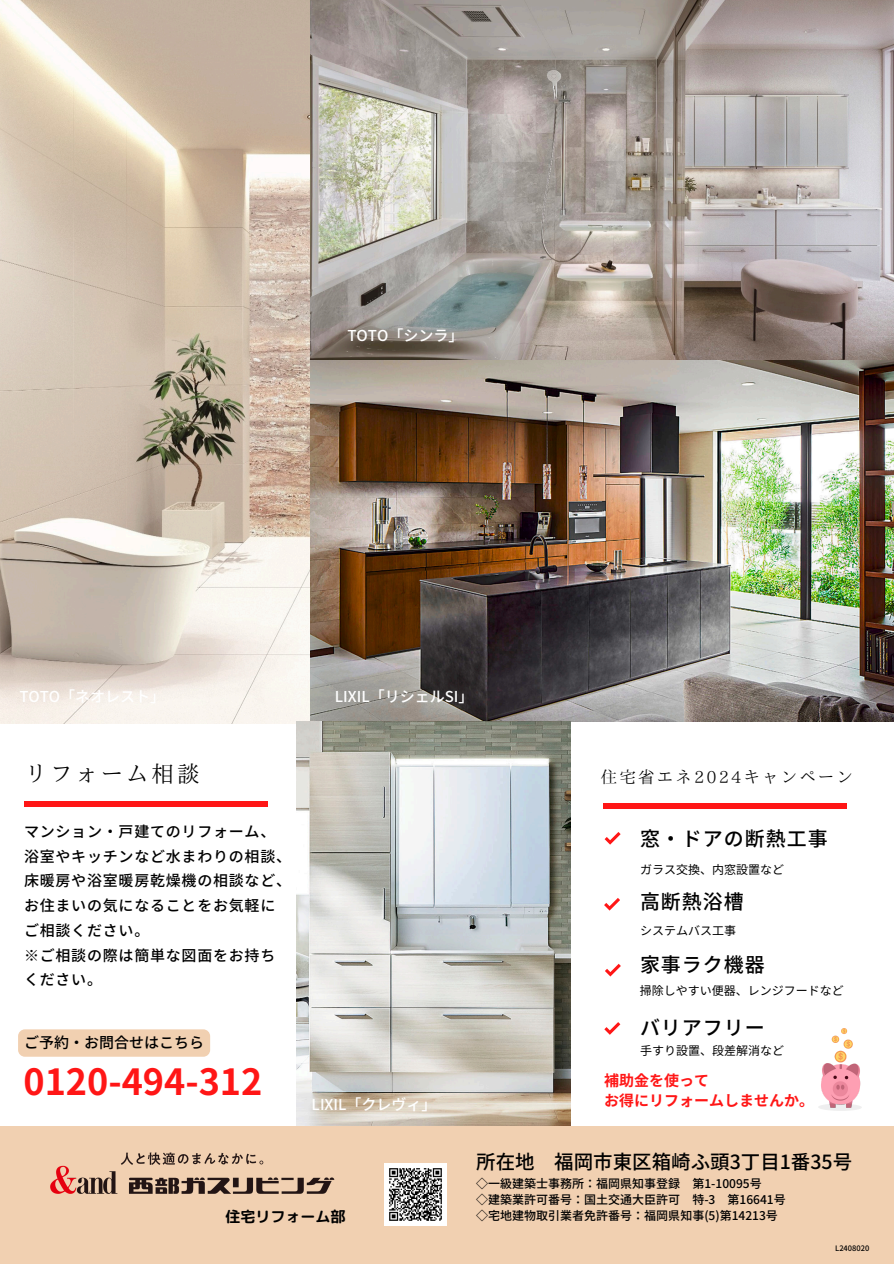
<style>
.page{position:relative;width:894px;height:1264px;background:#fff}
.page>*{position:absolute;margin:0;border:0;box-sizing:border-box;transform-origin:0 0}
.t1{font:700 36px "Noto Sans JP";color:#ff1616}
.t2{font:22.5px "IP Aex Mincho";letter-spacing:.13em;color:#000}
.t3{font:500 19.95px "Noto Sans JP";letter-spacing:.05em;color:#000}
.t4{font:500 19.5px "Noto Sans JP";color:#000}
.t5{font:16.5px "IP Aex Mincho";letter-spacing:.13em;color:#000}
.t6{font:500 15px/24.8px "Noto Sans JP";letter-spacing:.05em;color:#000}
.t7{font:500 15px "Noto Sans JP";color:#fff}
.t8{font:700 15px/20.2px "Noto Sans JP";color:#ff1616}
.t9{font:500 15px "Noto Sans JP";color:#000}
.t10{font:15px "rounded mplus 1 p bold";color:#000}
.t11{font:500 12px "Noto Sans JP";color:#000}
.t12{font:12px "Noto Sans JP";color:#000}
.t13{font:500 7.5px "Noto Sans JP";color:#000}
</style>
<div class="page">
<img style="left:0;top:0;width:310px;height:723px">
<img style="left:310px;top:0;width:583px;height:721px">
<div style="left:0;top:1126px;width:893px;height:137px;background:#f1d0b1"></div>
<img style="left:50px;top:1152px;width:285px;height:42px">
<img style="left:296px;top:721px;width:274px;height:404px">
<svg style="left:604px;top:832px;width:16px;height:12px"></svg>
<svg style="left:604px;top:898px;width:15px;height:12px"></svg>
<svg style="left:605px;top:963px;width:15px;height:13px"></svg>
<svg style="left:604px;top:1022px;width:16px;height:12px"></svg>
<div style="left:24px;top:801px;width:243px;height:5px;background:#ff1616"></div>
<div style="left:603px;top:803px;width:243px;height:5px;background:#ff1616"></div>
<img style="left:818px;top:1028px;width:42px;height:82px">
<img style="left:384px;top:1163px;width:62px;height:62px">
<div style="left:18px;top:1029px;width:192px;height:27px;background:#f1d0b1;border-radius:7px"></div>
<h6 class="t7" style="left:347px;top:324px;width:117px">TOTO「シンラ」</h6>
<h2 class="t7" style="left:19px;top:685px;width:147px">TOTO「ネオレスト」</h2>
<h3 class="t2" style="left:25px;top:761px;width:176px">リフォーム相談</h3>
<h6 class="t7" style="left:335px;top:685px;width:140px">LIXIL「リシェルSI」</h6>
<p class="t5" style="left:600px;top:768px;width:254px">住宅省エネ2024キャンペーン</p>
<h3 class="t6" style="left:24px;top:818px;width:268px">マンション・戸建てのリフォーム、浴室やキッチンなど水まわりの相談、床暖房や浴室暖房乾燥機の相談など、お住まいの気になることをお気軽にご相談ください。<br>※ご相談の際は簡単な図面をお持ちください。</h3>
<p class="t3" style="left:639px;top:822px;width:189px">窓・ドアの断熱工事</p>
<h6 class="t12" style="left:639px;top:859px;width:146px">ガラス交換、内窓設置など</h6>
<p class="t3" style="left:639px;top:885px;width:105px">高断熱浴槽</p>
<p class="t12" style="left:639px;top:920px;width:98px">システムバス工事</p>
<p class="t3" style="left:639px;top:948px;width:126px">家事ラク機器</p>
<h6 class="t12" style="left:639px;top:980px;width:206px">掃除しやすい便器、レンジフードなど</h6>
<p class="t9" style="left:24px;top:1030px;width:181px">ご予約・お問合せはこちら</p>
<p class="t1" style="left:24px;top:1053px;width:240px">0120-494-312</p>
<p class="t7" style="left:311px;top:1092px;width:126px">LIXIL「クレヴィ」</p>
<p class="t3" style="left:639px;top:1011px;width:126px">バリアフリー</p>
<p class="t12" style="left:639px;top:1041px;width:146px">手すり設置、段差解消など</p>
<p class="t8" style="left:604px;top:1069px;width:211px">補助金を使って<br>お得にリフォームしませんか。</p>
<h1 class="t4" style="left:476px;top:1145px;width:377px">所在地 福岡市東区箱崎ふ頭3丁目 1番35号</h1>
<h4 class="t11" style="left:476px;top:1173px;width:287px">◇一級建築士事務所：福岡県知事登録 第1-10095号</h4>
<h5 class="t11" style="left:476px;top:1189px;width:311px">◇建築業許可番号：国土交通大臣許可 特-3 第16641号</h5>
<h3 class="t10" style="left:225px;top:1205px;width:121px">住宅リフォーム部</h3>
<h3 class="t11" style="left:476px;top:1205px;width:303px">◇宅地建物取引業者免許番号：福岡県知事(5)第14213号</h3>
<p class="t13" style="left:834px;top:1242px;width:36px">L2408020</p>
</div>
